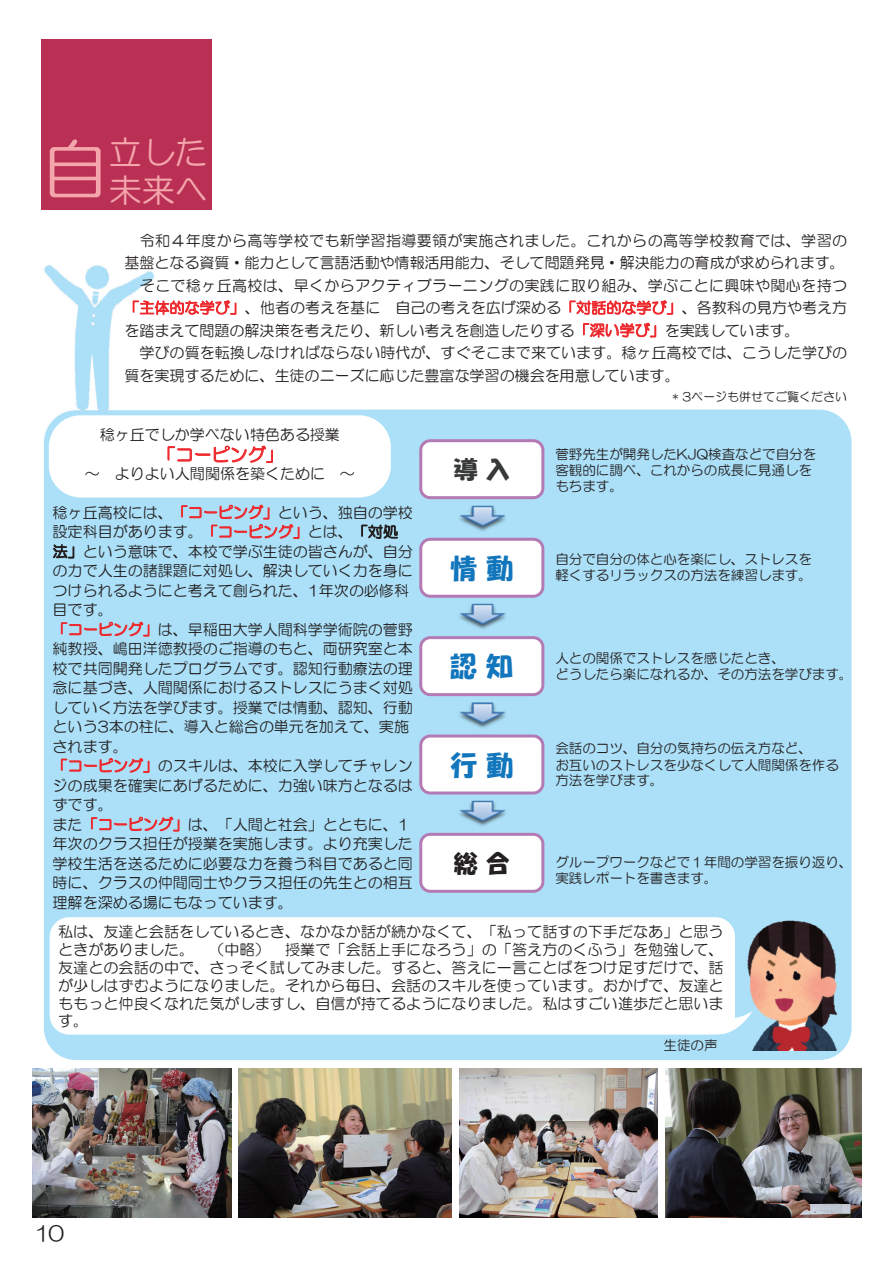
<style>
.page{position:relative;width:893px;height:1263px;background:#fff}
.page>*{position:absolute;margin:0;border:0;box-sizing:border-box;transform-origin:0 0}
.t1{font:66px "HG Maru Gothic MPRO";color:#f4a6ac}
.t2{font:33px/38.1px "HG Maru Gothic MPRO";color:#f4a6ac}
.t3{font:27px "HGS Soei Kakupoptai";color:#1276bd}
.t4{font:24px "HGS Soei Kakupoptai";color:#373838}
.t5{font:24px "HGS Soei Kakupoptai";color:#231f20}
.t6{font:21px "HG Maru Gothic MPRO";color:#231f20}
.t7{font:18px "HG Maru Gothic MPRO";color:#ee292d}
.t8{font:15px/19.5px "HG Maru Gothic MPRO";color:#231f20;text-align:justify}
.t9{font:15px "HG Maru Gothic MPRO";letter-spacing:.025em;color:#231f20}
.t10{font:13.5px/15.9px "HG Maru Gothic MPRO";color:#231f20}
.t11{font:12px "HG Maru Gothic MPRO";color:#231f20}
.s1{color:#ee292d}
.s2{font-size:16.5px}
</style>
<div class="page">
<div style="left:44px;top:410px;width:807px;height:650px;background:#abe0f8;border-radius:32px"></div>
<div style="left:50px;top:917px;width:685px;height:117px;background:#fff;border-radius:20px"></div>
<svg style="left:700px;top:1016px;width:41px;height:19px"></svg>
<img style="left:44px;top:265px;width:156px;height:174px">
<div style="left:421px;top:441px;width:122px;height:57px;background:#fff;border-radius:9px"></div>
<div style="left:419px;top:439px;width:125px;height:60px;border:3px solid #b37ab4;border-radius:9px"></div>
<div style="left:421px;top:539px;width:122px;height:57px;background:#fff;border-radius:9px"></div>
<div style="left:419px;top:538px;width:125px;height:60px;border:3px solid #b37ab4;border-radius:9px"></div>
<div style="left:421px;top:638px;width:122px;height:57px;background:#fff;border-radius:9px"></div>
<div style="left:419px;top:636px;width:125px;height:60px;border:3px solid #b37ab4;border-radius:9px"></div>
<div style="left:421px;top:736px;width:122px;height:57px;background:#fff;border-radius:9px"></div>
<div style="left:419px;top:734px;width:125px;height:60px;border:3px solid #b37ab4;border-radius:9px"></div>
<div style="left:421px;top:834px;width:122px;height:57px;background:#fff;border-radius:9px"></div>
<div style="left:419px;top:833px;width:125px;height:60px;border:3px solid #b37ab4;border-radius:9px"></div>
<div style="left:49px;top:415px;width:342px;height:82px;background:#fff;border-radius:32px"></div>
<img style="left:239px;top:1069px;width:212px;height:148px">
<img style="left:459px;top:1069px;width:199px;height:149px">
<img style="left:665px;top:1069px;width:196px;height:149px">
<div style="left:42px;top:39px;width:170px;height:170px;background:#b93054"></div>
<img style="left:33px;top:1068px;width:198px;height:149px">
<img style="left:741px;top:920px;width:105px;height:131px">
<img style="left:459px;top:505px;width:47px;height:26px">
<img style="left:459px;top:603px;width:47px;height:26px">
<img style="left:459px;top:702px;width:47px;height:26px">
<img style="left:459px;top:800px;width:47px;height:26px">
<h1 class="t1" style="left:42px;top:137px;width:67px">自</h1>
<h2 class="t2" style="left:109px;top:133px;width:101px">立した未来へ</h2>
<p class="t9" style="left:140px;top:233px;width:709px">令和４年度から高等学校でも新学習指導要領が実施されました。これからの高等学校教育では、学習の</p>
<p class="t8" style="left:124px;top:253px;width:722px">基盤となる資質・能力として言語活動や情報活用能力、そして問題発見・解決能力の育成が求められます。</p>
<p class="t9" style="left:140px;top:278px;width:709px">そこで稔ヶ丘高校は、早くからアクティブラーニングの実践に取り組み、学ぶことに興味や関心を持つ</p>
<p class="t8" style="left:124px;top:298px;width:724px"><span class="s1">「主体的な学び」</span>、他者の考えを基に 自己の考えを広げ深める<span class="s1">「対話的な学び」</span>、各教科の見方や考え方</p>
<p class="t8" style="left:124px;top:320px;width:677px">を踏まえて問題の解決策を考えたり、新しい考えを創造したりする<span class="s1">「深い学び」</span>を実践しています。</p>
<p class="t8" style="left:139px;top:343px;width:709px">学びの質を転換しなければならない時代が、すぐそこまで来ています。稔ヶ丘高校では、こうした学びの</p>
<p class="t8" style="left:124px;top:365px;width:557px">質を実現するために、生徒のニーズに応じた豊富な学習の機会を用意しています。</p>
<p class="t11" style="left:672px;top:390px;width:176px">* 3ページも併せてご覧ください</p>
<p class="t8" style="left:100px;top:425px;width:242px">稔ヶ丘でしか学べない特色ある授業</p>
<p class="t7" style="left:157px;top:446px;width:126px">「コーピング<span class="s2">」</span></p>
<p class="t8" style="left:85px;top:464px;width:271px">～ よりよい人間関係を築くために ～</p>
<p class="t8" style="left:53px;top:503px;width:362px;text-align:left">稔ヶ丘高校には、<span class="s1">「コーピング」</span>という、独自の学校設定科目があります。<span class="s1">「コーピング」</span>とは、「対処法」という意味で、本校で学ぶ生徒の皆さんが、自分の力で人生の諸課題に対処し、解決していく力を身につけられるようにと考えて創られた、1年次の必修科目です。<br><span class="s1">「コーピング」</span>は、早稲田大学人間科学学術院の菅野純教授、嶋田洋徳教授のご指導のもと、両研究室と本校で共同開発したプログラムです。認知行動療法の理念に基づき、人間関係におけるストレスにうまく対処していく方法を学びます。授業では情動、認知、行動という3本の柱に、導入と総合の単元を加えて、実施されます。<br><span class="s1">「コーピング」</span>のスキルは、本校に入学してチャレンジの成果を確実にあげるために、力強い味方となるはずです。<br>また<span class="s1">「コーピング」</span>は、「人間と社会」とともに、1年次のクラス担任が授業を実施します。より充実した学校生活を送るために必要な力を養う科目であると同時に、クラスの仲間同士やクラス担任の先生との相互理解を深める場にもなっています。</p>
<h3 class="t4" style="left:454px;top:457px;width:58px">導入</h3>
<h3 class="t3" style="left:450px;top:555px;width:64px">情動</h3>
<h3 class="t3" style="left:450px;top:653px;width:64px">認知</h3>
<h3 class="t3" style="left:450px;top:751px;width:64px">行動</h3>
<h3 class="t5" style="left:454px;top:851px;width:58px">総合</h3>
<p class="t10" style="left:555px;top:446px;width:262px">菅野先生が開発したKJQ検査などで自分を客観的に調べ、これからの成長に見通しをもちます。</p>
<p class="t10" style="left:555px;top:552px;width:258px">自分で自分の体と心を楽にし、ストレスを軽くするリラックスの方法を練習します。</p>
<p class="t10" style="left:555px;top:651px;width:298px">人との関係でストレスを感じたとき、<br>どうしたら楽になれるか、その方法を学びます。</p>
<p class="t10" style="left:555px;top:740px;width:285px">会話のコツ、自分の気持ちの伝え方など、<br>お互いのストレスを少なくして人間関係を作る方法を学びます。</p>
<p class="t10" style="left:555px;top:854px;width:298px">グループワークなどで１年間の学習を振り返り、実践レポートを書きます。</p>
<p class="t8" style="left:58px;top:922px;width:667px;line-height:17.9px">私は、友達と会話をしているとき、なかなか話が続かなくて、「私って話すの下手だなあ」と思うときがありました。 （中略） 授業で「会話上手になろう」の「答え方のくふう」を勉強して、友達との会話の中で、さっそく試してみました。すると、答えに一言ことばをつけ足すだけで、話が少しはずむようになりました。それから毎日、会話のスキルを使っています。おかげで、友達とももっと仲良くなれた気がしますし、自信が持てるようになりました。私はすごい進歩だと思います。</p>
<p class="t10" style="left:663px;top:1037px;width:55px">生徒の声</p>
<h3 class="t6" style="left:32px;top:1223px;width:36px">１０</h3>
</div>
